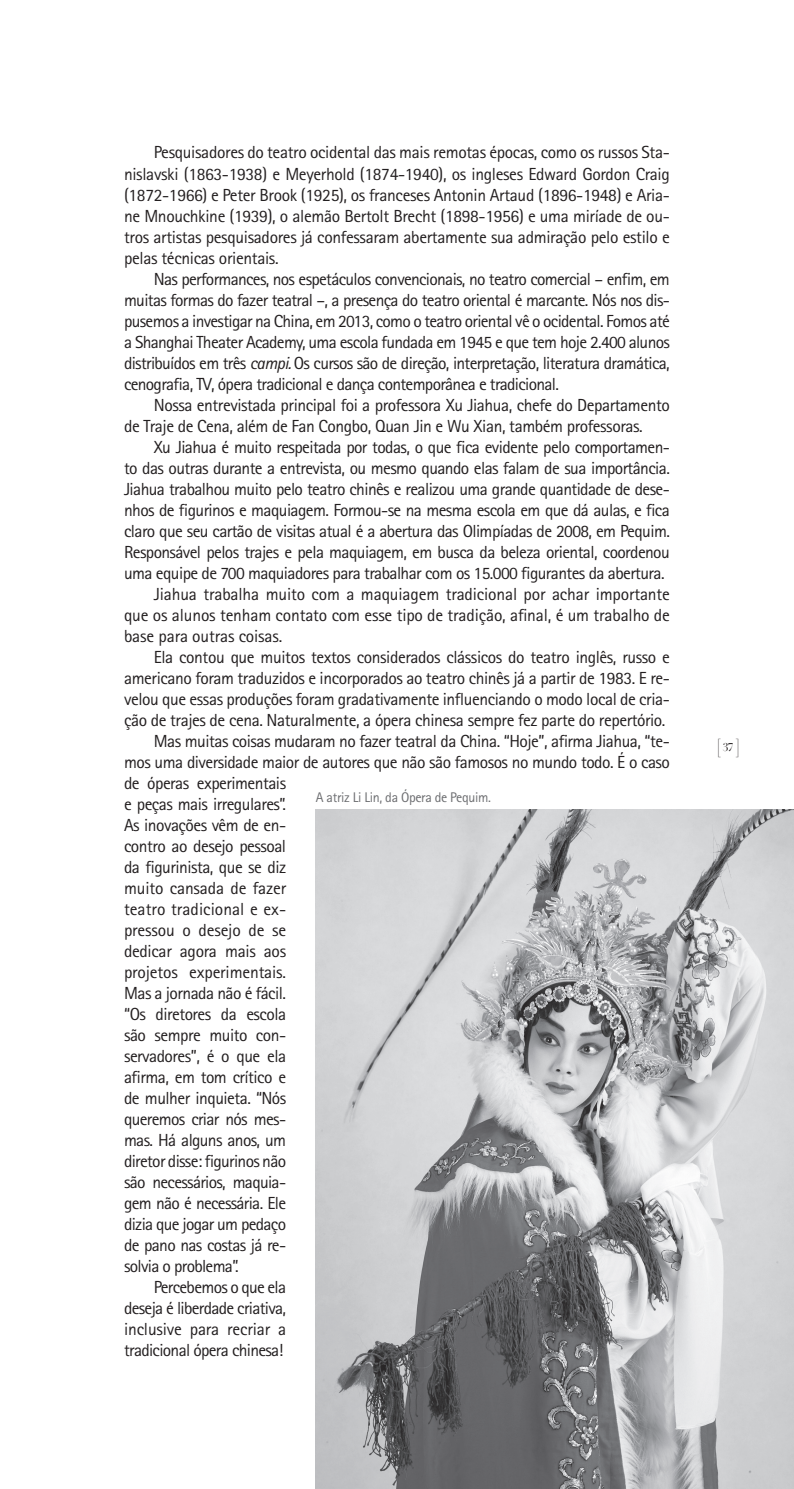
<style>
.page{position:relative;width:794px;height:1489px;background:#fff}
.page>*{position:absolute;margin:0;border:0;box-sizing:border-box;transform-origin:0 0}
.t1{font:18.38px "Didot";color:#231f20}
.t2{font:17.5px/21px "Rotis Sans Serif Std";letter-spacing:-.03em;color:#231f20;text-align:justify}
.t3{font:17.5px "Rotis Sans Serif Std";letter-spacing:-.01em;color:#231f20}
.t4{font:17.5px "Rotis Sans Serif Std";color:#231f20}
.t5{font:14px "Rotis Sans Serif Std";letter-spacing:-.025em;color:#6c6d70}
.s1{font-style:italic}
.s2{font-size:11.03px}
</style>
<div class="page">
<img style="left:316px;top:809px;width:478px;height:679px">
<p class="t2" style="left:124px;top:142px;width:547px;text-indent:30px">Pesquisadores do teatro ocidental das mais remotas épocas, como os russos Sta&shy;nislavski (1863-1938) e Meyerhold (1874-1940), os ingleses Edward Gordon Craig (1872-1966) e Peter Brook (1925), os franceses Antonin Artaud (1896-1948) e Aria&shy;ne Mnouchkine (1939), o alemão Bertolt Brecht (1898-1956) e uma miríade de ou&shy;tros artistas pesquisadores já confessaram abertamente sua admiração pelo estilo e pelas técnicas orientais.</p>
<p class="t2" style="left:124px;top:268px;width:547px;text-indent:30px">Nas performances, nos espetáculos convencionais, no teatro comercial – enfim, em muitas formas do fazer teatral –, a presença do teatro oriental é marcante. Nós nos dis&shy;pusemos a investigar na China, em 2013, como o teatro oriental vê o ocidental. Fomos até a Shanghai Theater Academy, uma escola fundada em 1945 e que tem hoje 2.400 alunos distribuídos em três <span class="s1">campi.</span> Os cursos são de direção, interpretação, literatura dramática, cenografia, TV, ópera tradicional e dança contemporânea e tradicional.</p>
<p class="t2" style="left:124px;top:394px;width:547px;text-indent:30px">Nossa entrevistada principal foi a professora Xu Jiahua, chefe do Departamento de Traje de Cena, além de Fan Congbo, Quan Jin e Wu Xian, também professoras.</p>
<p class="t2" style="left:154px;top:436px;width:517px">Xu Jiahua é muito respeitada por todas, o que fica evidente pelo comportamen-</p>
<p class="t2" style="left:124px;top:457px;width:547px">to das outras durante a entrevista, ou mesmo quando elas falam de sua importância.</p>
<p class="t2" style="left:124px;top:478px;width:547px">Jiahua trabalhou muito pelo teatro chinês e realizou uma grande quantidade de dese-</p>
<p class="t2" style="left:124px;top:499px;width:547px">nhos de figurinos e maquiagem. Formou-se na mesma escola em que dá aulas, e fica</p>
<p class="t2" style="left:124px;top:520px;width:547px">claro que seu cartão de visitas atual é a abertura das Olimpíadas de 2008, em Pequim.</p>
<p class="t2" style="left:124px;top:541px;width:547px">Responsável pelos trajes e pela maquiagem, em busca da beleza oriental, coordenou</p>
<p class="t2" style="left:124px;top:562px;width:542px">uma equipe de 700 maquiadores para trabalhar com os 15.000 figurantes da abertura.</p>
<p class="t3" style="left:154px;top:583px;width:517px">Jiahua trabalha muito com a maquiagem tradicional por achar importante</p>
<p class="t3" style="left:124px;top:604px;width:547px">que os alunos tenham contato com esse tipo de tradição, afinal, é um trabalho de</p>
<p class="t3" style="left:124px;top:625px;width:160px">base para outras coisas.</p>
<p class="t2" style="left:154px;top:646px;width:517px">Ela contou que muitos textos considerados clássicos do teatro inglês, russo e</p>
<p class="t2" style="left:124px;top:667px;width:547px">americano foram traduzidos e incorporados ao teatro chinês já a partir de 1983. E re-</p>
<p class="t2" style="left:124px;top:688px;width:547px">velou que essas produções foram gradativamente influenciando o modo local de cria-</p>
<p class="t2" style="left:124px;top:709px;width:543px">ção de trajes de cena. Naturalmente, a ópera chinesa sempre fez parte do repertório.</p>
<p class="t2" style="left:154px;top:730px;width:517px">Mas muitas coisas mudaram no fazer teatral da China. “Hoje”, afirma Jiahua, “te-</p>
<p class="t2" style="left:124px;top:751px;width:547px">mos uma diversidade maior de autores que não são famosos no mundo todo. É o caso</p>
<p class="t2" style="left:124px;top:772px;width:164px">de óperas experimentais</p>
<p class="t2" style="left:124px;top:793px;width:164px">e peças mais irregulares”.</p>
<p class="t2" style="left:124px;top:814px;width:164px">As inovações vêm de en-</p>
<p class="t2" style="left:124px;top:835px;width:164px">contro ao desejo pessoal</p>
<p class="t2" style="left:124px;top:856px;width:164px">da figurinista, que se diz</p>
<p class="t3" style="left:124px;top:877px;width:164px">muito cansada de fazer</p>
<p class="t4" style="left:124px;top:898px;width:164px">teatro tradicional e ex-</p>
<p class="t3" style="left:124px;top:919px;width:164px">pressou o desejo de se</p>
<p class="t2" style="left:124px;top:940px;width:164px">dedicar agora mais aos</p>
<p class="t3" style="left:124px;top:961px;width:164px">projetos experimentais.</p>
<p class="t2" style="left:124px;top:982px;width:164px">Mas a jornada não é fácil.</p>
<p class="t2" style="left:124px;top:1003px;width:164px">“Os diretores da escola</p>
<p class="t2" style="left:124px;top:1024px;width:164px">são sempre muito con-</p>
<p class="t2" style="left:124px;top:1045px;width:164px">servadores”, é o que ela</p>
<p class="t2" style="left:124px;top:1066px;width:164px">afirma, em tom crítico e</p>
<p class="t2" style="left:124px;top:1087px;width:164px">de mulher inquieta. “Nós</p>
<p class="t2" style="left:124px;top:1108px;width:164px">queremos criar nós mes-</p>
<p class="t2" style="left:124px;top:1129px;width:164px">mas. Há alguns anos, um</p>
<p class="t2" style="left:124px;top:1150px;width:164px">diretor disse: figurinos não</p>
<p class="t2" style="left:124px;top:1171px;width:164px">são necessários, maquia-</p>
<p class="t2" style="left:124px;top:1192px;width:164px">gem não é necessária. Ele</p>
<p class="t2" style="left:124px;top:1213px;width:164px">dizia que jogar um pedaço</p>
<p class="t2" style="left:124px;top:1234px;width:164px">de pano nas costas já re-</p>
<p class="t2" style="left:124px;top:1255px;width:116px">solvia o problema”.</p>
<p class="t2" style="left:154px;top:1276px;width:134px">Percebemos o que ela</p>
<p class="t2" style="left:124px;top:1297px;width:164px">deseja é liberdade criativa,</p>
<p class="t3" style="left:124px;top:1318px;width:164px">inclusive para recriar a</p>
<p class="t2" style="left:124px;top:1339px;width:161px">tradicional ópera chinesa!</p>
<p class="t5" style="left:316px;top:788px;width:176px">A atriz Li Lin, da Ópera de Pequim.</p>
<p class="t1" style="left:716px;top:734px;width:26px">[ <span class="s2">37</span> ]</p>
</div>
